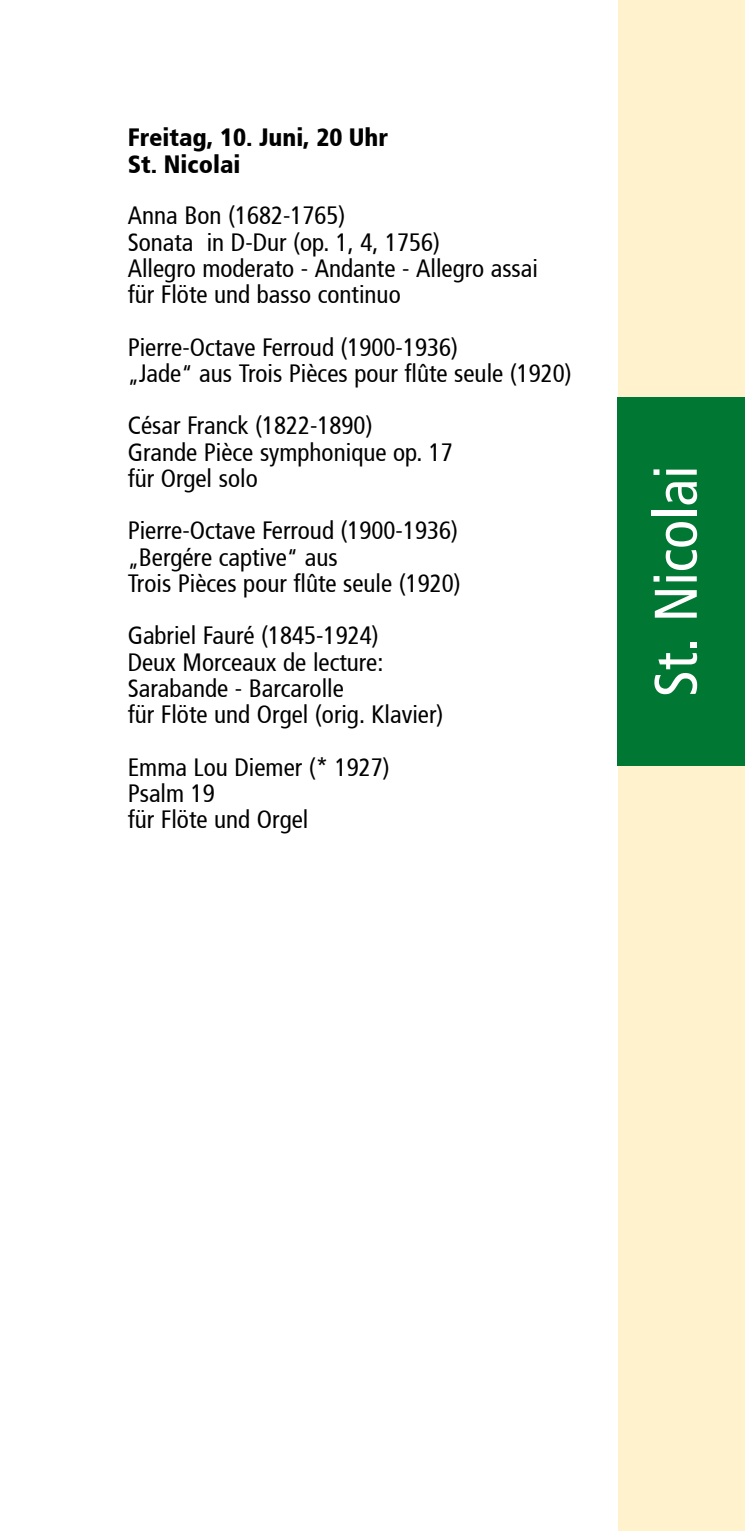
<style>
.page{position:relative;width:745px;height:1531px;background:#fff}
.page>*{position:absolute;margin:0;border:0;box-sizing:border-box;transform-origin:0 0}
.t1{font:60px "Frobisher Condensed";color:#fff}
.t2{font:25px/26.2px "Frobisher Condensed";color:#000}
.t3{font:800 25px/26.2px "Frobisher Cond";color:#000}
.s1{font-size:22.5px}
</style>
<div class="page">
<div style="left:617px;top:0;width:127px;height:1531px;background:#fff2cd"></div>
<div style="left:617px;top:397px;width:127px;height:368px;background:#007732"></div>
<p class="t3" style="left:128px;top:124px;width:262px">Freitag, 10. Juni, 20 Uhr<br>St. Nicolai</p>
<p class="t2" style="left:128px;top:203px;width:411px">Anna Bon (1682-1765)<br>Sonata in D-Dur (op. 1, 4, 1756)<br>Allegro moderato - Andante - Allegro assai für Flöte und basso continuo</p>
<p class="t2" style="left:128px;top:334px;width:445px">Pierre-Octave Ferroud (1900-1936)<br><span class="s1">„</span>Jade<span class="s1">“</span> aus Trois Pièces pour flûte seule (1920)</p>
<p class="t2" style="left:128px;top:413px;width:326px">César Franck (1822-1890)<br>Grande Pièce symphonique op. 17 für Orgel solo</p>
<p class="t2" style="left:128px;top:518px;width:334px">Pierre-Octave Ferroud (1900-1936) <span class="s1">„</span>Bergére captive<span class="s1">“</span> aus<br>Trois Pièces pour flûte seule (1920)</p>
<p class="t2" style="left:128px;top:623px;width:317px">Gabriel Fauré (1845-1924)<br>Deux Morceaux de lecture:<br>Sarabande - Barcarolle<br>für Flöte und Orgel (orig. Klavier)</p>
<p class="t2" style="left:128px;top:754px;width:263px">Emma Lou Diemer (* 1927)<br>Psalm 19<br>für Flöte und Orgel</p>
<h1 class="t1" style="left:640px;top:697px;width:233px;rotate:-90deg">St. Nicolai</h1>
</div>
